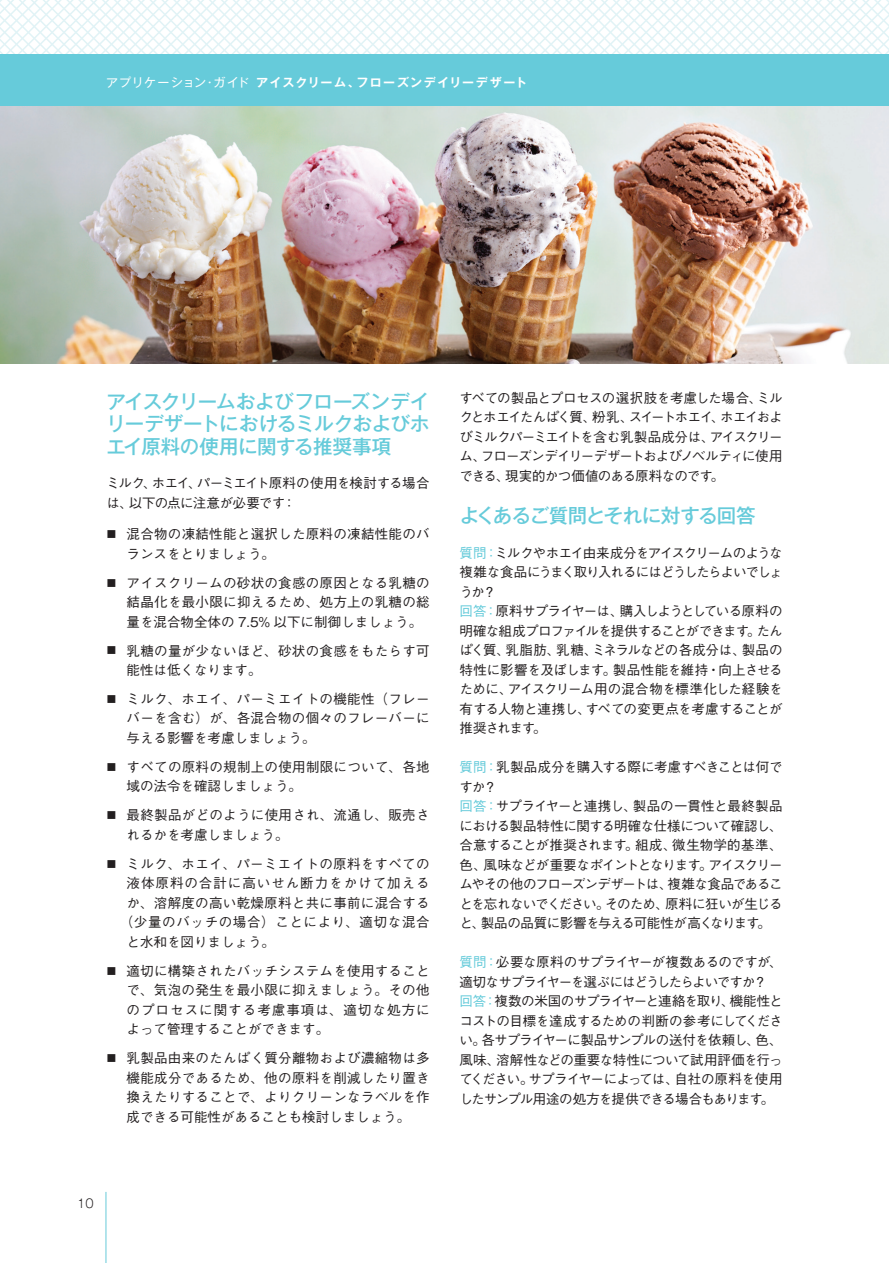
<style>
.page{position:relative;width:889px;height:1263px;background:#fff}
.page>*{position:absolute;margin:0;border:0;box-sizing:border-box;transform-origin:0 0}
.t1{font:500 19.5px/22.5px "Gothic MB101 Pr 6 N";letter-spacing:-.025em;color:#66cbda;text-align:justify}
.t2{font:500 13.5px/19.5px "Gothic BBB Pr 6 N";color:#231f20;text-align:justify}
.t3{font:500 13.5px/19.5px "Gothic BBB Pr 6 N";letter-spacing:-.05em;color:#231f20}
.t4{font:500 13.5px/19.5px "Gothic BBB Pr 6 N";letter-spacing:-.06em;color:#231f20}
.t5{font:500 13.5px/19.5px "Gothic BBB Pr 6 N";letter-spacing:-.055em;color:#231f20}
.t6{font:500 13.5px/19.5px "Gothic BBB Pr 6 N";letter-spacing:.02em;color:#231f20}
.t7{font:500 13.5px/19.5px "Gothic BBB Pr 6 N";letter-spacing:.025em;color:#231f20}
.t8{font:500 13.5px "Gothic BBB Pr 6 N";letter-spacing:.045em;color:#231f20}
.t9{font:500 13.5px "Gothic BBB Pr 6 N";letter-spacing:.07em;color:#231f20}
.t10{font:700 12px "Gothic MB101 Pr 6 N De";letter-spacing:.12em;color:#fff}
.t11{font:300 12px "Gothic MB101 Pr 6 N";color:#231f20}
.s1{font-family:"Gothic MB101 Pr 6 N";font-weight:400}
.s2{color:#66cbda}
</style>
<div class="page">
<div style="left:0;top:53px;width:889px;height:53px;background:#66cbda"></div>
<svg style="left:0;top:0;width:889px;height:53px"></svg>
<hr style="left:106px;top:1192px;width:1px;height:71px;background:#66cbda">
<img style="left:0;top:106px;width:889px;height:257px">
<p class="t10" style="left:106px;top:72px;width:422px"><span class="s1">アプリケーション・ガイド</span>アイスクリーム、フローズンデイリーデザート</p>
<h1 class="t1" style="left:106px;top:389px;width:325px">アイスクリームおよびフローズンデイリーデザートにおけるミルクおよびホエイ原料の使用に関する推奨事項</h1>
<p class="t3" style="left:106px;top:473px;width:325px">ミルク、ホエイ、パーミエイト原料の使用を検討する場合は、以下の点に注意が必要です：</p>
<p class="t6" style="left:127px;top:523px;width:304px;text-indent:-20px">■ 混合物の凍結性能と選択した原料の凍結性能のバランスをとりましょう。</p>
<p class="t2" style="left:127px;top:572px;width:304px;text-indent:-20px">■ アイスクリームの砂状の食感の原因となる乳糖の結晶化を最小限に抑えるため、処方上の乳糖の総量を混合物全体の 7.5% 以下に制御しましょう。</p>
<p class="t6" style="left:127px;top:640px;width:304px;text-indent:-20px">■ 乳糖の量が少ないほど、砂状の食感をもたらす可能性は低くなります。</p>
<p class="t2" style="left:127px;top:688px;width:304px;text-indent:-20px">■ ミルク、ホエイ、パーミエイトの機能性（フレーバーを含む）が、各混合物の個々のフレーバーに与える影響を考慮しましょう。</p>
<p class="t6" style="left:127px;top:756px;width:304px;text-indent:-20px">■ すべての原料の規制上の使用制限について、各地域の法令を確認しましょう。</p>
<p class="t7" style="left:127px;top:805px;width:304px;text-indent:-20px">■ 最終製品がどのように使用され、流通し、販売されるかを考慮しましょう。</p>
<p class="t7" style="left:106px;top:853px;width:325px">■ ミルク、ホエイ、パーミエイトの原料をすべての</p>
<p class="t9" style="left:127px;top:872px;width:304px">液体原料の合計に高いせん断力をかけて加える</p>
<p class="t6" style="left:127px;top:892px;width:304px">か、溶解度の高い乾燥原料と共に事前に混合する</p>
<p class="t8" style="left:120px;top:911px;width:311px">（少量のバッチの場合）ことにより、適切な混合</p>
<p class="t2" style="left:127px;top:931px;width:150px">と水和を図りましょう。</p>
<p class="t2" style="left:127px;top:960px;width:304px;text-indent:-20px">■ 適切に構築されたバッチシステムを使用することで、気泡の発生を最小限に抑えましょう。その他のプロセスに関する考慮事項は、適切な処方によって管理することができます。</p>
<p class="t2" style="left:127px;top:1047px;width:304px;text-indent:-20px">■ 乳製品由来のたんぱく質分離物および濃縮物は多機能成分であるため、他の原料を削減したり置き換えたりすることで、よりクリーンなラベルを作成できる可能性があることも検討しましょう。</p>
<p class="t11" style="left:77px;top:1193px;width:18px">10</p>
<p class="t2" style="left:459px;top:387px;width:325px">すべての製品とプロセスの選択肢を考慮した場合、ミルクとホエイたんぱく質、粉乳、スイートホエイ、ホエイおよびミルクパーミエイトを含む乳製品成分は、アイスクリーム、フローズンデイリーデザートおよびノベルティに使用できる、現実的かつ価値のある原料なのです。</p>
<h1 class="t1" style="left:459px;top:503px;width:298px">よくあるご質問とそれに対する回答</h1>
<p class="t4" style="left:459px;top:542px;width:325px"><span class="s2">質問：</span>ミルクやホエイ由来成分をアイスクリームのような複雑な食品にうまく取り入れるにはどうしたらよいでしょうか？<br><span class="s2">回答：</span>原料サプライヤーは、購入しようとしている原料の明確な組成プロファイルを提供することができます。たんぱく質、乳脂肪、乳糖、ミネラルなどの各成分は、製品の特性に影響を及ぼします。製品性能を維持・向上させるために、アイスクリーム用の混合物を標準化した経験を有する人物と連携し、すべての変更点を考慮することが推奨されます。</p>
<p class="t3" style="left:459px;top:756px;width:325px"><span class="s2">質問：</span>乳製品成分を購入する際に考慮すべきことは何ですか？<br><span class="s2">回答：</span>サプライヤーと連携し、製品の一貫性と最終製品における製品特性に関する明確な仕様について確認し、合意することが推奨されます。組成、微生物学的基準、色、風味などが重要なポイントとなります。アイスクリームやその他のフローズンデザートは、複雑な食品であることを忘れないでください。そのため、原料に狂いが生じると、製品の品質に影響を与える可能性が高くなります。</p>
<p class="t5" style="left:459px;top:951px;width:325px"><span class="s2">質問：</span>必要な原料のサプライヤーが複数あるのですが、適切なサプライヤーを選ぶにはどうしたらよいですか？<span class="s2">回答：</span>複数の米国のサプライヤーと連絡を取り、機能性とコストの目標を達成するための判断の参考にしてください。各サプライヤーに製品サンプルの送付を依頼し、色、風味、溶解性などの重要な特性について試用評価を行ってください。サプライヤーによっては、自社の原料を使用したサンプル用途の処方を提供できる場合もあります。</p>
</div>
